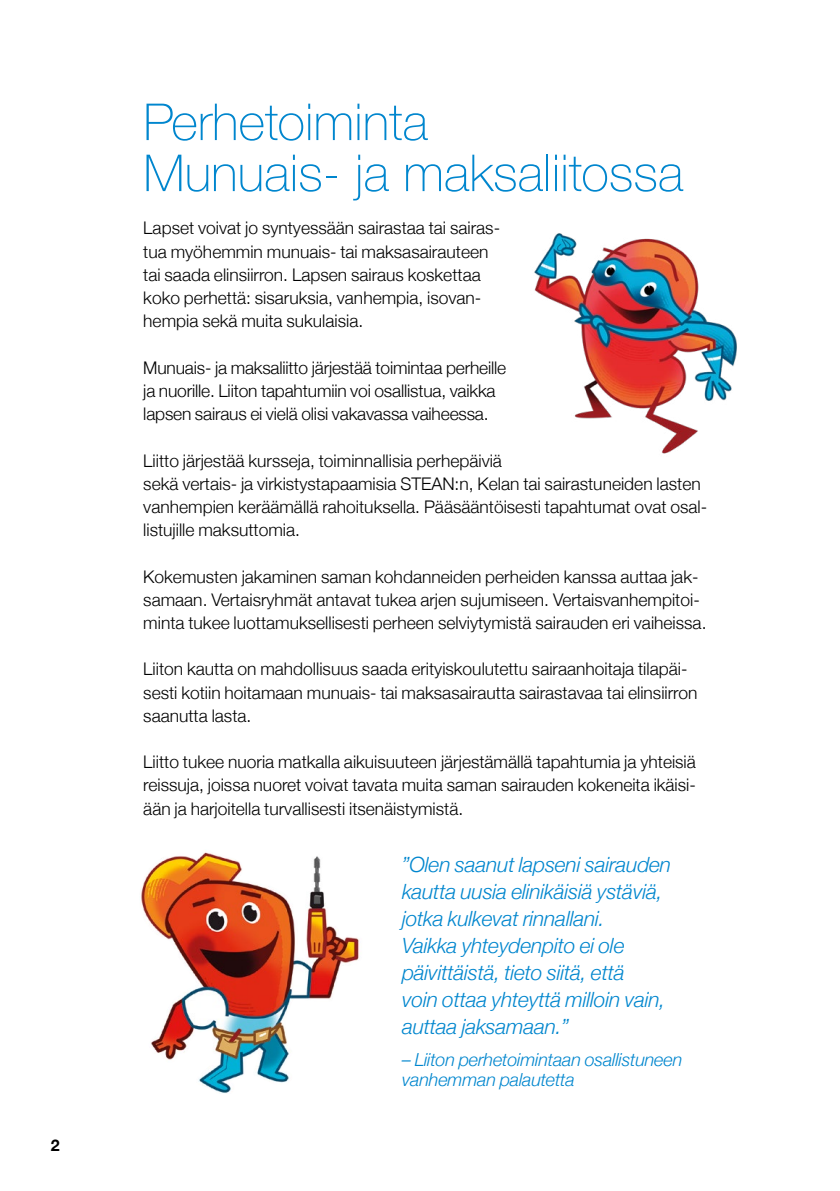
<style>
.page{position:relative;width:840px;height:1191px;background:#fff}
.page>*{position:absolute;margin:0;border:0;box-sizing:border-box;transform-origin:0 0}
.t1{font:100 51px/51px "Helvetica Neue";color:#0086ce}
.t2{font:italic 300 21px/27px "Helvetica Neue";letter-spacing:-.01em;color:#0086ce}
.t3{font:italic 300 18px/19.4px "Helvetica Neue";letter-spacing:-.01em;color:#0086ce}
.t4{font:300 17.4px/23.2px "Helvetica Neue";color:#000}
.t5{font:700 16px "Helvetica Neue";color:#000}
</style>
<div class="page">
<img style="left:141px;top:852px;width:218px;height:241px">
<img style="left:534px;top:233px;width:203px;height:221px">
<p class="t5" style="left:51px;top:1133px;width:10px">2</p>
<h1 class="t1" style="left:143px;top:94px;width:541px">Perhetoiminta<br>Munuais- ja maksaliitossa</h1>
<p class="t4" style="left:143px;top:215px;width:358px">Lapset voivat jo syntyessään sairastaa tai sairas&shy;tua myöhemmin munuais- tai maksasairauteen tai saada elinsiirron. Lapsen sairaus koskettaa koko perhettä: sisaruksia, vanhempia, isovan&shy;hempia sekä muita sukulaisia.</p>
<p class="t4" style="left:143px;top:355px;width:364px">Munuais- ja maksaliitto järjestää toimintaa perheille ja nuorille. Liiton tapahtumiin voi osallistua, vaikka lapsen sairaus ei vielä olisi vakavassa vaiheessa.</p>
<p class="t4" style="left:143px;top:447px;width:565px">Liitto järjestää kursseja, toiminnallisia perhepäiviä<br>sekä vertais- ja virkistystapaamisia STEAN:n, Kelan tai sairastuneiden lasten vanhempien keräämällä rahoituksella. Pääsääntöisesti tapahtumat ovat osal&shy;listujille maksuttomia.</p>
<p class="t4" style="left:143px;top:563px;width:564px">Kokemusten jakaminen saman kohdanneiden perheiden kanssa auttaa jak&shy;samaan. Vertaisryhmät antavat tukea arjen sujumiseen. Vertaisvanhempitoi&shy;minta tukee luottamuksellisesti perheen selviytymistä sairauden eri vaiheissa.</p>
<p class="t4" style="left:143px;top:656px;width:555px">Liiton kautta on mahdollisuus saada erityiskoulutettu sairaanhoitaja tilapäi&shy;sesti kotiin hoitamaan munuais- tai maksasairautta sairastavaa tai elinsiirron saanutta lasta.</p>
<p class="t4" style="left:143px;top:749px;width:554px;text-align:justify">Liitto tukee nuoria matkalla aikuisuuteen järjestämällä tapahtumia ja yhteisiä reissuja, joissa nuoret voivat tavata muita saman sairauden kokeneita ikäisi&shy;ään ja harjoitella turvallisesti itsenäistymistä.</p>
<p class="t2" style="left:402px;top:849px;width:270px">”Olen saanut lapseni sairauden kautta uusia elinikäisiä ystäviä, jotka kulkevat rinnallani.<br>Vaikka yhteydenpito ei ole päivittäistä, tieto siitä, että<br>voin ottaa yhteyttä milloin vain, auttaa jaksamaan.”</p>
<p class="t3" style="left:402px;top:1049px;width:282px">– Liiton perhetoimintaan osallistuneen vanhemman palautetta</p>
</div>
